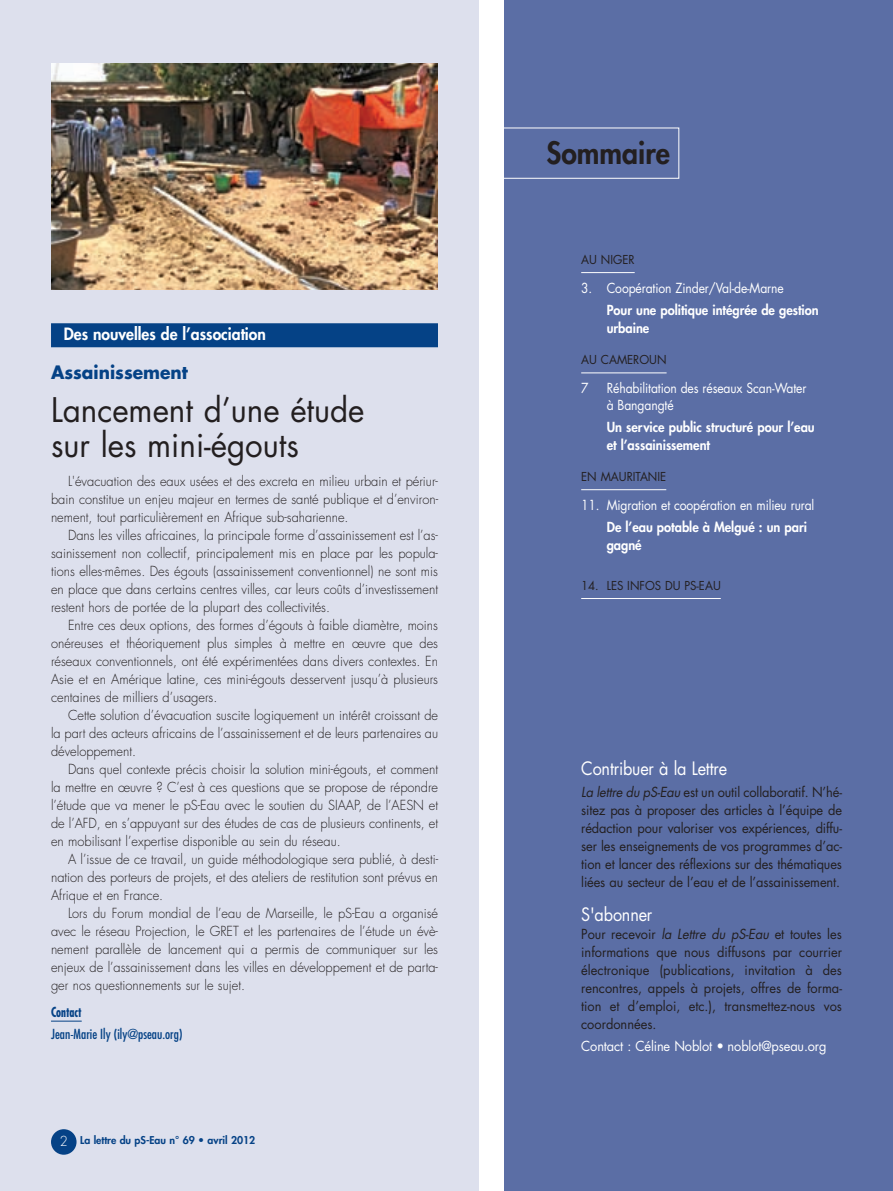
<style>
.page{position:relative;width:893px;height:1191px;background:#fff}
.page>*{position:absolute;margin:0;border:0;box-sizing:border-box;transform-origin:0 0}
.t1{font:33px/34.5px "Futura";color:#231f20;scale:.95 1}
.t2{font:800 30px "Futura";color:#231f20;scale:.94 1}
.t3{font:18px "Futura";letter-spacing:-.01em;color:#fff;scale:.9 1}
.t4{font:700 18px "Futura";color:#054286;scale:.95 1}
.t5{font:800 16.5px "Futura";color:#fff;scale:.95 1}
.t6{font:300 13.5px/18px "Futura";color:#231f20;text-align:justify;scale:.95 1}
.t7{font:13.5px/18px "Futura";letter-spacing:-.005em;color:#231f20;text-align:justify;scale:.95 1}
.t8{font:800 13.5px/18px "Futura";color:#fff;scale:.95 1}
.t9{font:13.5px/16.5px "Futura";letter-spacing:-.01em;color:#fff;scale:.9 1}
.t10{font:13.5px "Futura";letter-spacing:-.01em;color:#fff;scale:.95 1}
.t11{font:condensed 13.5px "Futura";color:#054286}
.t12{font:700 condensed 13.5px "Futura";color:#054286;scale:.85 1}
.t13{font:12px "Futura";color:#231f20;scale:.95 1}
.t14{font:800 10.5px "Futura";color:#054286}
.s1{font-weight:300;font-size:13.5px;color:#fff}
.s2{font-style:italic}
</style>
<div class="page">
<div style="left:0;top:0;width:479px;height:1191px;background:#dde0ed"></div>
<div style="left:51px;top:1129px;width:26px;height:25px;background:#054286;border-radius:50%"></div>
<div style="left:504px;top:0;width:389px;height:1191px;background:#5b6ea5"></div>
<div style="left:502px;top:128px;width:177px;height:51px;border:1px solid #fff"></div>
<hr style="left:581px;top:272px;width:54px;height:1px;background:#fff">
<hr style="left:581px;top:372px;width:86px;height:1px;background:#fff">
<hr style="left:581px;top:489px;width:85px;height:1px;background:#fff">
<hr style="left:581px;top:598px;width:140px;height:1px;background:#fff">
<div style="left:51px;top:323px;width:387px;height:24px;background:#054286"></div>
<hr style="left:51px;top:1021px;width:31px;height:1px;background:#054286">
<img style="left:51px;top:64px;width:387px;height:225px">
<p class="t5" style="left:64px;top:326px;width:214px">Des nouvelles de l’association</p>
<h3 class="t4" style="left:51px;top:364px;width:146px">Assainissement</h3>
<h1 class="t1" style="left:51px;top:396px;width:331px">Lancement d’une étude sur les mini-égouts</h1>
<p class="t6" style="left:51px;top:473px;width:409px;text-indent:17px">L'évacuation des eaux usées et des excreta en milieu urbain et périur&shy;bain constitue un enjeu majeur en termes de santé publique et d’environ&shy;nement, tout particulièrement en Afrique sub-saharienne.</p>
<p class="t6" style="left:51px;top:527px;width:409px;text-indent:17px">Dans les villes africaines, la principale forme d’assainissement est l’as&shy;sainissement non collectif, principalement mis en place par les popula&shy;tions elles-mêmes. Des égouts (assainissement conventionnel) ne sont mis en place que dans certains centres villes, car leurs coûts d’investissement restent hors de portée de la plupart des collectivités.</p>
<p class="t6" style="left:51px;top:617px;width:409px;text-indent:17px">Entre ces deux options, des formes d’égouts à faible diamètre, moins onéreuses et théoriquement plus simples à mettre en œuvre que des réseaux conventionnels, ont été expérimentées dans divers contextes. En Asie et en Amérique latine, ces mini-égouts desservent jusqu’à plusieurs centaines de milliers d’usagers.</p>
<p class="t6" style="left:51px;top:707px;width:409px;text-indent:17px">Cette solution d’évacuation suscite logiquement un intérêt croissant de la part des acteurs africains de l’assainissement et de leurs partenaires au développement.</p>
<p class="t6" style="left:51px;top:761px;width:409px;text-indent:17px">Dans quel contexte précis choisir la solution mini-égouts, et comment la mettre en œuvre ? C’est à ces questions que se propose de répondre l’étude que va mener le pS-Eau avec le soutien du SIAAP, de l’AESN et de l’AFD, en s’appuyant sur des études de cas de plusieurs continents, et en mobilisant l’expertise disponible au sein du réseau.</p>
<p class="t6" style="left:51px;top:851px;width:409px;text-indent:17px">A l’issue de ce travail, un guide méthodologique sera publié, à desti&shy;nation des porteurs de projets, et des ateliers de restitution sont prévus en Afrique et en France.</p>
<p class="t6" style="left:51px;top:905px;width:409px;text-indent:17px">Lors du Forum mondial de l’eau de Marseille, le pS-Eau a organisé avec le réseau Projection, le GRET et les partenaires de l’étude un évè&shy;nement parallèle de lancement qui a permis de communiquer sur les enjeux de l’assainissement dans les villes en développement et de parta&shy;ger nos questionnements sur le sujet.</p>
<p class="t12" style="left:51px;top:1006px;width:38px">Contact</p>
<p class="t11" style="left:51px;top:1028px;width:133px">Jean-Marie Ily (ily@pseau.org)</p>
<p class="t14" style="left:60px;top:1135px;width:197px"><span class="s1">2</span> La lettre du pS-Eau n° 69 • avril 2012</p>
<h2 class="t2" style="left:546px;top:138px;width:133px">Sommaire</h2>
<p class="t13" style="left:581px;top:254px;width:58px">AU NIGER</p>
<p class="t9" style="left:581px;top:281px;width:227px">3. Coopération Zinder/Val-de-Marne</p>
<p class="t8" style="left:607px;top:302px;width:225px">Pour une politique intégrée de gestion urbaine</p>
<p class="t13" style="left:581px;top:354px;width:91px">AU CAMEROUN</p>
<p class="t9" style="left:581px;top:381px;width:10px">7</p>
<p class="t9" style="left:607px;top:381px;width:223px">Réhabilitation des réseaux Scan-Water à Bangangté</p>
<p class="t8" style="left:607px;top:419px;width:221px">Un service public structuré pour l’eau et l’assainissement</p>
<p class="t13" style="left:581px;top:471px;width:91px">EN MAURITANIE</p>
<p class="t9" style="left:581px;top:498px;width:261px">11. Migration et coopération en milieu rural</p>
<p class="t8" style="left:607px;top:519px;width:212px">De l’eau potable à Melgué : un pari gagné</p>
<p class="t13" style="left:581px;top:580px;width:148px">14. LES INFOS DU PS-EAU</p>
<h3 class="t3" style="left:581px;top:760px;width:164px">Contribuer à la Lettre</h3>
<p class="t7" style="left:581px;top:784px;width:276px"><span class="s2">La lettre du pS-Eau</span> est un outil collaboratif. N’hé&shy;sitez pas à proposer des articles à l’équipe de rédaction pour valoriser vos expérien ces, diffu&shy;ser les enseignements de vos programmes d’ac&shy;tion et lancer des réflexions sur des thématiques liées au secteur de l’eau et de l’assainissement.</p>
<h3 class="t3" style="left:581px;top:906px;width:81px">S'abonner</h3>
<p class="t7" style="left:581px;top:926px;width:276px">Pour recevoir <span class="s2">la Lettre du pS-Eau</span> et toutes les infor mations que nous diffusons par courrier électronique (publications, invitation à des rencon tres, appels à projets, offres de forma&shy;tion et d’emploi, etc.), transmettez-nous vos coordonnées.</p>
<p class="t10" style="left:581px;top:1040px;width:260px">Contact : Céline Noblot • noblot@pseau.org</p>
</div>
